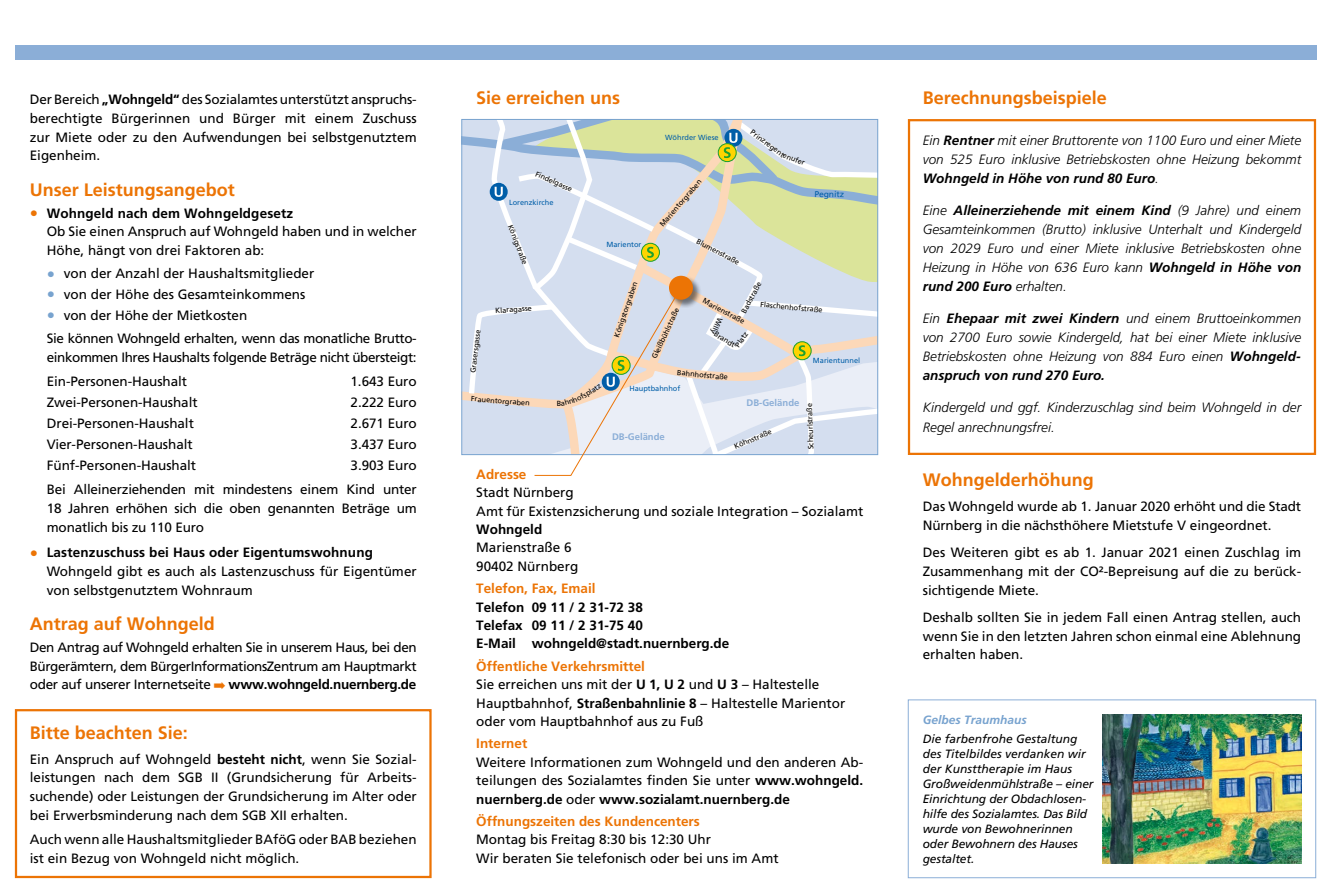
<style>
.page{position:relative;width:1331px;height:893px;background:#fff}
.page>*{position:absolute;margin:0;border:0;box-sizing:border-box;transform-origin:0 0}
.t1{font:700 18px "Frutiger";color:#ec7405}
.t2{font:13.5px/18.8px "Frutiger";color:#000}
.t3{font:italic 300 13.5px/19.2px "Frutiger";color:#000;text-align:justify}
.t4{font:13.5px/23px "Frutiger";letter-spacing:-.03em;color:#000}
.t5{font:700 13.5px/18.3px "Frutiger";color:#000}
.t6{font:700 13.5px "Frutiger";color:#ec7405}
.t7{font:700 13.5px "Frutiger";letter-spacing:-.02em;color:#000}
.t8{font:italic 12px/15px "Frutiger";letter-spacing:-.01em;color:#000}
.t9{font:italic 700 12px "Frutiger";color:#78a3cf}
.t10{font:700 9.45px "Frutiger";color:#8baed7}
.t11{font:8.4px "Frutiger";color:#005ea8}
.t12{font:7.35px "Frutiger";color:#000}
.t13{font:7.35px "Frutiger";color:#005ea8}
.s1{font-weight:700}
.s2{font-weight:700;font-size:16.5px;color:#ec7405}
.s3{font-weight:700;font-size:16.5px;color:#78a3cf}
.s4{font-weight:700;color:#ec7405}
</style>
<div class="page">
<div style="left:15px;top:45px;width:1301px;height:15px;background:#8baed7"></div>
<div style="left:908px;top:699px;width:408px;height:179px;border:1px solid #8baed7"></div>
<img style="left:1103px;top:714px;width:198px;height:149px">
<div style="left:15px;top:709px;width:417px;height:169px;border:2px solid #ec7405"></div>
<div style="left:908px;top:119px;width:408px;height:336px;border:2px solid #ec7405"></div>
<svg style="left:462px;top:119px;width:416px;height:357px;background:#dae0e0"></svg>
<p class="t2" style="left:30px;top:90px;width:388px;text-align:justify">Der Bereich <span class="s1">„Wohngeld“</span> des Sozialamtes unterstützt anspruchs&shy;berechtigte Bürgerinnen und Bürger mit einem Zuschuss zur Miete oder zu den Aufwendungen bei selbstgenutztem Eigenheim.</p>
<h1 class="t1" style="left:30px;top:179px;width:207px">Unser Leistungsangebot</h1>
<p class="t2" style="left:47px;top:203px;width:371px;text-indent:-17px"><span class="s2">•</span> <span class="s1">Wohngeld nach dem Wohngeldgesetz<br></span>Ob Sie einen Anspruch auf Wohngeld haben und in welcher<br>Höhe, hängt von drei Faktoren ab:</p>
<p class="t2" style="left:47px;top:264px;width:269px"><span class="s3">•</span> von der Anzahl der Haushaltsmitglieder</p>
<p class="t2" style="left:47px;top:285px;width:260px"><span class="s3">•</span> von der Höhe des Gesamteinkommens</p>
<p class="t4" style="left:47px;top:303px;width:371px"><span class="s3">•</span> von der Höhe der Mietkosten<br>Sie können Wohngeld erhalten, wenn das monatliche Brutto-</p>
<p class="t4" style="left:47px;top:344px;width:371px;line-height:24.8px">einkommen Ihres Haushalts folgende Beträge nicht übersteigt:<br>Ein-Personen-Haushalt</p>
<p class="t2" style="left:351px;top:372px;width:68px">1.643 Euro</p>
<p class="t2" style="left:47px;top:393px;width:152px">Zwei-Personen-Haushalt</p>
<p class="t2" style="left:351px;top:393px;width:68px">2.222 Euro</p>
<p class="t2" style="left:47px;top:414px;width:149px">Drei-Personen-Haushalt</p>
<p class="t2" style="left:351px;top:414px;width:68px">2.671 Euro</p>
<p class="t2" style="left:47px;top:435px;width:147px">Vier-Personen-Haushalt</p>
<p class="t2" style="left:351px;top:435px;width:68px">3.437 Euro</p>
<p class="t2" style="left:47px;top:456px;width:151px">Fünf-Personen-Haushalt</p>
<p class="t2" style="left:47px;top:453px;width:371px;line-height:24.8px;text-align:right">3.903 Euro<br>Bei Alleinerziehenden mit mindestens einem Kind unter</p>
<p class="t2" style="left:47px;top:499px;width:371px">18 Jahren erhöhen sich die oben genannten Beträge um monatlich bis zu 110 Euro</p>
<p class="t2" style="left:47px;top:543px;width:371px;text-indent:-17px"><span class="s2">•</span> <span class="s1">Lastenzuschuss bei Haus oder Eigentumswohnung<br></span>Wohngeld gibt es auch als Lastenzuschuss für Eigentümer von selbstgenutztem Wohnraum</p>
<h1 class="t1" style="left:30px;top:613px;width:187px">Antrag auf Wohngeld</h1>
<p class="t2" style="left:30px;top:638px;width:388px;text-align:justify">Den Antrag auf Wohngeld erhalten Sie in unserem Haus, bei den Bürgerämtern, dem BürgerInformationsZentrum am Hauptmarkt oder auf unserer Internetseite</p>
<p class="t7" style="left:229px;top:677px;width:189px">www.wohngeld.nuernberg.de</p>
<h1 class="t1" style="left:30px;top:722px;width:160px">Bitte beachten Sie:</h1>
<p class="t2" style="left:30px;top:749px;width:388px;text-align:justify">Ein Anspruch auf Wohngeld <span class="s1">besteht nicht</span>, wenn Sie Sozial&shy;leistungen nach dem SGB II (Grundsicherung für Arbeits&shy;suchende) oder Leistungen der Grundsicherung im Alter oder bei Erwerbsminderung nach dem SGB XII erhalten.</p>
<p class="t2" style="left:30px;top:830px;width:388px">Auch wenn alle Haushaltsmitglieder BAföG oder BAB beziehen ist ein Bezug von Wohngeld nicht möglich.</p>
<h1 class="t1" style="left:476px;top:88px;width:146px">Sie erreichen uns</h1>
<h1 class="t1" style="left:923px;top:88px;width:186px">Berechnungsbeispiele</h1>
<p class="t12" style="left:537px;top:170px;width:41px;rotate:23deg">Findelgasse</p>
<p class="t13" style="left:509px;top:198px;width:46px">Lorenzkirche</p>
<p class="t12" style="left:514px;top:223px;width:43px;rotate:69deg">Königstraße</p>
<p class="t12" style="left:469px;top:372px;width:45px;rotate:-83deg">Grasersgasse</p>
<p class="t12" style="left:495px;top:306px;width:38px;rotate:-4deg">Klaragasse</p>
<p class="t12" style="left:471px;top:394px;width:60px;rotate:5deg">Frauentorgraben</p>
<p class="t12" style="left:557px;top:399px;width:6px">B</p>
<p class="t13" style="left:606px;top:240px;width:36px">Marientor</p>
<p class="t12" style="left:612px;top:336px;width:60px;rotate:-71deg">Königstorgraben</p>
<p class="t13" style="left:665px;top:133px;width:55px">Wöhrder Wiese</p>
<p class="t12" style="left:658px;top:223px;width:61px;rotate:-49deg">Marientorgraben</p>
<p class="t12" style="left:699px;top:237px;width:49px;rotate:28deg">Blumenstraße</p>
<p class="t12" style="left:754px;top:128px;width:42px;rotate:36deg">Prinzregent</p>
<p class="t12" style="left:785px;top:151px;width:25px;rotate:21deg">enufer</p>
<p class="t11" style="left:815px;top:189px;width:31px;rotate:2deg">Pegnitz</p>
<p class="t12" style="left:650px;top:356px;width:57px;rotate:-65deg">Gleißbühlstraße</p>
<p class="t12" style="left:739px;top:311px;width:36px;rotate:-62deg">Badstraße</p>
<p class="t12" style="left:705px;top:297px;width:48px;rotate:27deg">Marienstraße</p>
<p class="t12" style="left:761px;top:300px;width:64px;rotate:5deg">Flaschenhofstraße</p>
<p class="t12" style="left:724px;top:320px;width:19px;rotate:115deg">Willy</p>
<p class="t13" style="left:813px;top:356px;width:49px">Marientunnel</p>
<p class="t12" style="left:677px;top:368px;width:53px;rotate:5deg">Bahnhofstraße</p>
<p class="t13" style="left:629px;top:384px;width:52px">Hauptbahnhof</p>
<p class="t10" style="left:612px;top:431px;width:54px">DB-Gelände</p>
<p class="t10" style="left:746px;top:397px;width:54px">DB-Gelände</p>
<p class="t12" style="left:807px;top:450px;width:48px;rotate:-92deg">Scheurlstraße</p>
<p class="t12" style="left:733px;top:443px;width:41px;rotate:-23deg">Köhnstraße</p>
<p class="t6" style="left:476px;top:466px;width:52px">Adresse</p>
<p class="t2" style="left:476px;top:483px;width:388px;line-height:18.3px">Stadt Nürnberg<br>Amt für Existenzsicherung und soziale Integration – Sozialamt</p>
<p class="t5" style="left:476px;top:520px;width:68px">Wohngeld</p>
<p class="t2" style="left:476px;top:538px;width:104px;line-height:18.3px">Marienstraße 6<br>90402 Nürnberg</p>
<p class="t6" style="left:476px;top:581px;width:121px">Telefon, Fax, Email</p>
<p class="t5" style="left:476px;top:598px;width:255px">Telefon 09 11 / 2 31-72 38<br>Telefax 09 11 / 2 31-75 40<br>E-Mail wohngeld@stadt.nuernberg.de</p>
<p class="t2" style="left:476px;top:657px;width:371px;line-height:18.3px"><span class="s4">Öffentliche Verkehrsmittel<br></span>Sie erreichen uns mit der <span class="s1">U 1, U 2</span> und <span class="s1">U 3</span> – Haltestelle Hauptbahnhof, <span class="s1">Straßenbahnlinie 8</span> – Haltestelle Marientor oder vom Hauptbahnhof aus zu Fuß</p>
<p class="t6" style="left:476px;top:736px;width:53px">Internet</p>
<p class="t2" style="left:476px;top:753px;width:388px;line-height:18.3px;text-align:justify">Weitere Informationen zum Wohngeld und den anderen Ab&shy;teilungen des Sozialamtes finden Sie unter <span class="s1">www.wohngeld. nuernberg.de</span> oder <span class="s1">www.sozialamt.nuernberg.de</span></p>
<p class="t6" style="left:476px;top:813px;width:225px">Öffnungszeiten des Kundencenters</p>
<p class="t2" style="left:476px;top:830px;width:304px">Montag bis Freitag 8:30 bis 12:30 Uhr<br>Wir beraten Sie telefonisch oder bei uns im Amt</p>
<p class="t3" style="left:923px;top:130px;width:380px">Ein <span class="s1">Rentner</span> mit einer Bruttorente von 1100 Euro und einer Miete von 525 Euro inklusive Betriebskosten ohne Heizung bekommt <span class="s1">Wohngeld in Höhe von rund 80 Euro</span>.</p>
<p class="t3" style="left:923px;top:200px;width:380px">Eine <span class="s1">Alleinerziehende mit einem Kind</span> (9 Jahre) und einem Gesamteinkommen (Brutto) inklusive Unterhalt und Kindergeld von 2029 Euro und einer Miete inklusive Betriebskosten ohne Heizung in Höhe von 636 Euro kann <span class="s1">Wohngeld in Höhe von rund 200 Euro</span> erhalten.</p>
<p class="t3" style="left:923px;top:309px;width:380px">Ein <span class="s1">Ehepaar mit zwei Kindern</span> und einem Bruttoeinkommen von 2700 Euro sowie Kindergeld, hat bei einer Miete inklusive Betriebskosten ohne Heizung von 884 Euro einen <span class="s1">Wohngeld&shy;anspruch von rund 270 Euro.</span></p>
<p class="t3" style="left:923px;top:398px;width:380px">Kindergeld und ggf. Kinderzuschlag sind beim Wohngeld in der<br>Regel anrechnungsfrei.</p>
<h1 class="t1" style="left:923px;top:469px;width:173px">Wohngelderhöhung</h1>
<p class="t2" style="left:923px;top:497px;width:380px">Das Wohngeld wurde ab 1. Januar 2020 erhöht und die Stadt<br>Nürnberg in die nächsthöhere Mietstufe V eingeordnet.</p>
<p class="t2" style="left:923px;top:543px;width:380px;text-align:justify">Des Weiteren gibt es ab 1. Januar 2021 einen Zuschlag im Zusammenhang mit der CO²-Bepreisung auf die zu berück&shy;sichtigende Miete.</p>
<p class="t2" style="left:923px;top:608px;width:380px;text-align:justify">Deshalb sollten Sie in jedem Fall einen Antrag stellen, auch wenn Sie in den letzten Jahren schon einmal eine Ablehnung erhalten haben.</p>
<p class="t9" style="left:923px;top:712px;width:106px">Gelbes Traumhaus</p>
<p class="t8" style="left:923px;top:731px;width:172px">Die farbenfrohe Gestaltung des Titelbildes verdanken wir der Kunsttherapie im Haus<br>Großweidenmühlstraße – einer<br>Einrichtung der Obdachlosen&shy;hilfe des Sozialamtes. Das Bild wurde von Bewohnerinnen oder Bewohnern des Hauses gestaltet.</p>
</div>
